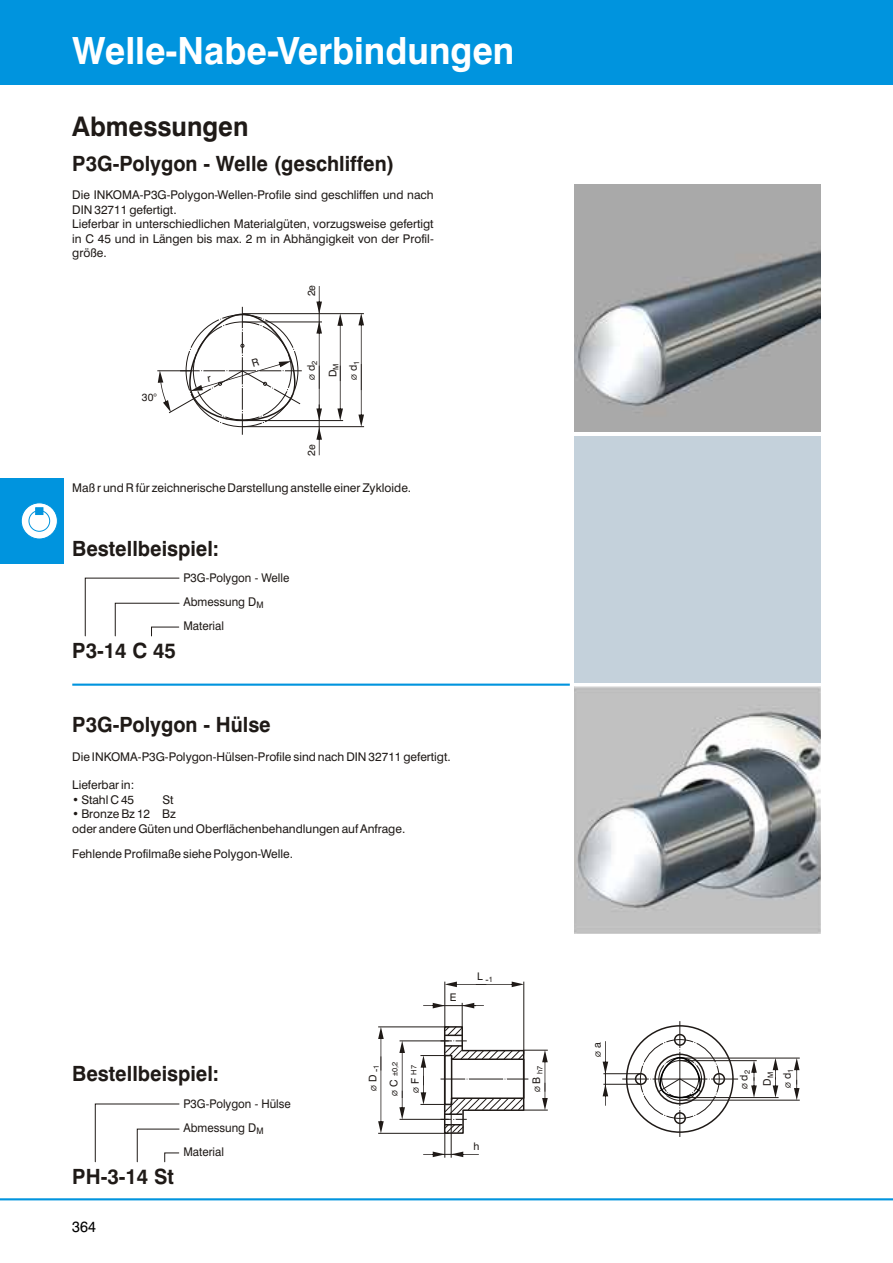
<style>
.page{position:relative;width:893px;height:1263px;background:#fff}
.page>*{position:absolute;margin:0;border:0;box-sizing:border-box;transform-origin:0 0}
.t1{font:700 37.5px "Swiss 721 BT";color:#fff;scale:.96 1}
.t2{font:700 27px "Swiss 721 BT";color:#1f1a17;scale:.96 1}
.t3{font:700 21px "Swiss 721 BT";color:#1f1a17;scale:.96 1}
.t4{font:15px "Swiss 721 BT";color:#000;scale:.96 1}
.t5{font:12px/14.4px "Swiss 721 BT";color:#1f1a17}
.t6{font:12px/24px "Swiss 721 BT";color:#1f1a17;scale:.96 1}
.t7{font:10.5px "Swiss 721 BT";color:#1f1a17}
.t8{font:500 7.5px "Bauhaus IT Cby BT";color:#1f1a17}
.t9{font:7.5px "Swiss 721 BT";color:#1f1a17}
.s1{font-family:"Swiss 721 BT";font-weight:400;font-size:10.5px}
.s2{font-family:"Swiss 721 BT";font-weight:400}
.s3{font-size:7.5px}
.s4{font-family:"Bauhaus IT Cby BT";font-weight:500}
.s5{font-size:10.5px}
.s6{font-family:"Arial"}
</style>
<div class="page">
<img style="left:574px;top:185px;width:247px;height:247px">
<img style="left:574px;top:687px;width:247px;height:246px">
<div style="left:0;top:0;width:893px;height:85px;background:#0094de"></div>
<hr style="left:0;top:1198px;width:893px;height:2px;background:#0094de">
<hr style="left:72px;top:684px;width:498px;height:2px;background:#0094de">
<svg style="left:95px;top:1103px;width:85px;height:59px"></svg>
<svg style="left:85px;top:577px;width:95px;height:60px"></svg>
<svg style="left:399px;top:1041px;width:6px;height:78px"></svg>
<svg style="left:378px;top:1027px;width:6px;height:106px"></svg>
<svg style="left:445px;top:981px;width:79px;height:6px"></svg>
<hr style="left:378px;top:1026px;width:71px;height:1px;background:#1f1a17">
<hr style="left:378px;top:1133px;width:71px;height:1px;background:#1f1a17">
<hr style="left:399px;top:1119px;width:50px;height:1px;background:#1f1a17">
<hr style="left:399px;top:1040px;width:50px;height:1px;background:#1f1a17">
<hr style="left:444px;top:982px;width:1px;height:45px;background:#1f1a17">
<hr style="left:523px;top:982px;width:1px;height:72px;background:#1f1a17">
<svg style="left:420px;top:1003px;width:128px;height:155px"></svg>
<div style="left:626px;top:1025px;width:108px;height:108px;border:2px solid #1f1a17;border-radius:50%"></div>
<div style="left:635px;top:1073px;width:12px;height:12px;border:2px solid #1f1a17;border-radius:50%"></div>
<div style="left:674px;top:1112px;width:12px;height:12px;border:2px solid #1f1a17;border-radius:50%"></div>
<div style="left:713px;top:1073px;width:12px;height:12px;border:2px solid #1f1a17;border-radius:50%"></div>
<div style="left:674px;top:1034px;width:12px;height:12px;border:2px solid #1f1a17;border-radius:50%"></div>
<hr style="left:622px;top:1079px;width:116px;height:1px;background:#1f1a17">
<hr style="left:679px;top:1021px;width:1px;height:116px;background:#1f1a17">
<svg style="left:751px;top:1061px;width:6px;height:36px"></svg>
<svg style="left:794px;top:1059px;width:5px;height:41px"></svg>
<svg style="left:773px;top:1059px;width:5px;height:38px"></svg>
<hr style="left:603px;top:1073px;width:37px;height:1px;background:#1f1a17">
<svg style="left:603px;top:1041px;width:5px;height:65px"></svg>
<hr style="left:679px;top:1060px;width:78px;height:1px;background:#1f1a17">
<hr style="left:679px;top:1058px;width:121px;height:1px;background:#1f1a17">
<hr style="left:603px;top:1084px;width:37px;height:1px;background:#1f1a17">
<hr style="left:679px;top:1097px;width:100px;height:1px;background:#1f1a17">
<hr style="left:679px;top:1100px;width:121px;height:1px;background:#1f1a17">
<svg style="left:641px;top:1040px;width:77px;height:77px"></svg>
<hr style="left:180px;top:370px;width:122px;height:1px;background:#1f1a17">
<hr style="left:242px;top:307px;width:1px;height:128px;background:#1f1a17">
<svg style="left:358px;top:314px;width:6px;height:112px"></svg>
<svg style="left:337px;top:314px;width:6px;height:106px"></svg>
<hr style="left:243px;top:426px;width:121px;height:1px;background:#1f1a17">
<hr style="left:157px;top:370px;width:34px;height:1px;background:#1f1a17">
<hr style="left:243px;top:313px;width:121px;height:1px;background:#1f1a17">
<hr style="left:243px;top:322px;width:79px;height:1px;background:#1f1a17">
<svg style="left:316px;top:286px;width:6px;height:169px"></svg>
<hr style="left:243px;top:420px;width:100px;height:1px;background:#1f1a17">
<div style="left:574px;top:436px;width:247px;height:246px;background:#c4d1db"></div>
<div style="left:0;top:478px;width:64px;height:85px;background:#0094de"></div>
<svg style="left:21px;top:502px;width:37px;height:37px"></svg>
<div style="left:29px;top:510px;width:21px;height:22px;background:#fff;border:1px solid #0094de;border-radius:50%"></div>
<div style="left:35px;top:507px;width:8px;height:8px;background:#0094de;border:1px solid #0094de"></div>
<svg style="left:158px;top:313px;width:143px;height:112px"></svg>
<h1 class="t1" style="left:72px;top:35px;width:462px">Welle-Nabe-Verbindungen</h1>
<h2 class="t2" style="left:72px;top:116px;width:185px">Abmessungen</h2>
<h3 class="t3" style="left:72px;top:155px;width:337px">P3G-Polygon - Welle (geschliffen)</h3>
<p class="t5" style="left:72px;top:189px;width:363px">Die INKOMA-P3G-Polygon-Wellen-Profile sind geschliffen und nach DIN 32711 gefertigt.<br>Lieferbar in unterschiedlichen Materialgüten, vorzugsweise gefertigt in C 45 und in Längen bis max. 2 m in Abhängigkeit von der Profil&shy;größe.</p>
<p class="t7" style="left:307px;top:296px;width:13px;rotate:-90deg">2e</p>
<p class="t7" style="left:142px;top:393px;width:16px">30°</p>
<p class="t8" style="left:309px;top:380px;width:21px;rotate:-90deg">Ø <span class="s1">d</span><span class="s2">2</span></p>
<p class="t8" style="left:351px;top:380px;width:21px;rotate:-90deg">Ø <span class="s1">d</span><span class="s2">1</span></p>
<p class="t7" style="left:328px;top:377px;width:15px;rotate:-90deg">D<sub>M</sub></p>
<p class="t7" style="left:307px;top:456px;width:13px;rotate:-90deg">2e</p>
<p class="t5" style="left:72px;top:482px;width:340px">Maß r und R für zeichnerische Darstellung anstelle einer Zykloide.</p>
<h3 class="t3" style="left:72px;top:540px;width:154px">Bestellbeispiel:</h3>
<h3 class="t3" style="left:72px;top:642px;width:109px">P3-14 C 45</h3>
<p class="t6" style="left:183px;top:566px;width:112px">P3G-Polygon - Welle<br>Abmessung D<sub>M<br></sub>Material</p>
<h3 class="t3" style="left:72px;top:716px;width:208px">P3G-Polygon - Hülse</h3>
<p class="t5" style="left:72px;top:750px;width:380px">Die INKOMA-P3G-Polygon-Hülsen-Profile sind nach DIN 32711 gefertigt.</p>
<p class="t5" style="left:72px;top:779px;width:64px">Lieferbar in:</p>
<p class="t5" style="left:72px;top:793px;width:63px">• Stahl C 45</p>
<p class="t5" style="left:162px;top:793px;width:13px">St</p>
<p class="t5" style="left:72px;top:808px;width:334px">• Bronze Bz 12 Bz<br>oder andere Güten und Oberflächenbehandlungen auf Anfrage.</p>
<p class="t5" style="left:72px;top:847px;width:222px">Fehlende Profilmaße siehe Polygon-Welle.</p>
<h3 class="t3" style="left:72px;top:1065px;width:154px">Bestellbeispiel:</h3>
<h3 class="t3" style="left:72px;top:1168px;width:107px">PH-3-14 St</h3>
<p class="t6" style="left:183px;top:1092px;width:113px">P3G-Polygon - Hülse<br>Abmessung D<sub>M<br></sub>Material</p>
<p class="t4" style="left:72px;top:1221px;width:26px">364</p>
<p class="t7" style="left:370px;top:1091px;width:28px;rotate:-90deg"><sup>Ø</sup> D <span class="s3">1</span>-</p>
<p class="t9" style="left:392px;top:1096px;width:35px;rotate:-90deg"><span class="s4">Ø</span> <span class="s5">C</span> <span class="s6">±</span>0,2</p>
<p class="t9" style="left:411px;top:1075px;width:11px;rotate:-90deg">H7</p>
<p class="t8" style="left:413px;top:1092px;width:16px;rotate:-90deg">Ø <span class="s1">F</span></p>
<p class="t7" style="left:450px;top:993px;width:8px">E</p>
<p class="t7" style="left:477px;top:974px;width:17px">L -<span class="s3">1</span></p>
<p class="t7" style="left:473px;top:1142px;width:7px">h</p>
<p class="t9" style="left:537px;top:1092px;width:28px;rotate:-90deg"><sup>Ø</sup> <sup>B</sup> h7</p>
<p class="t8" style="left:595px;top:1057px;width:16px;rotate:-90deg">Ø <span class="s1">a</span></p>
<p class="t8" style="left:742px;top:1089px;width:21px;rotate:-90deg">Ø <span class="s1">d</span><span class="s2">2</span></p>
<p class="t8" style="left:785px;top:1088px;width:21px;rotate:-90deg">Ø <span class="s1">d</span><span class="s2">1</span></p>
<p class="t7" style="left:763px;top:1085px;width:15px;rotate:-90deg">D<sub>M</sub></p>
</div>
